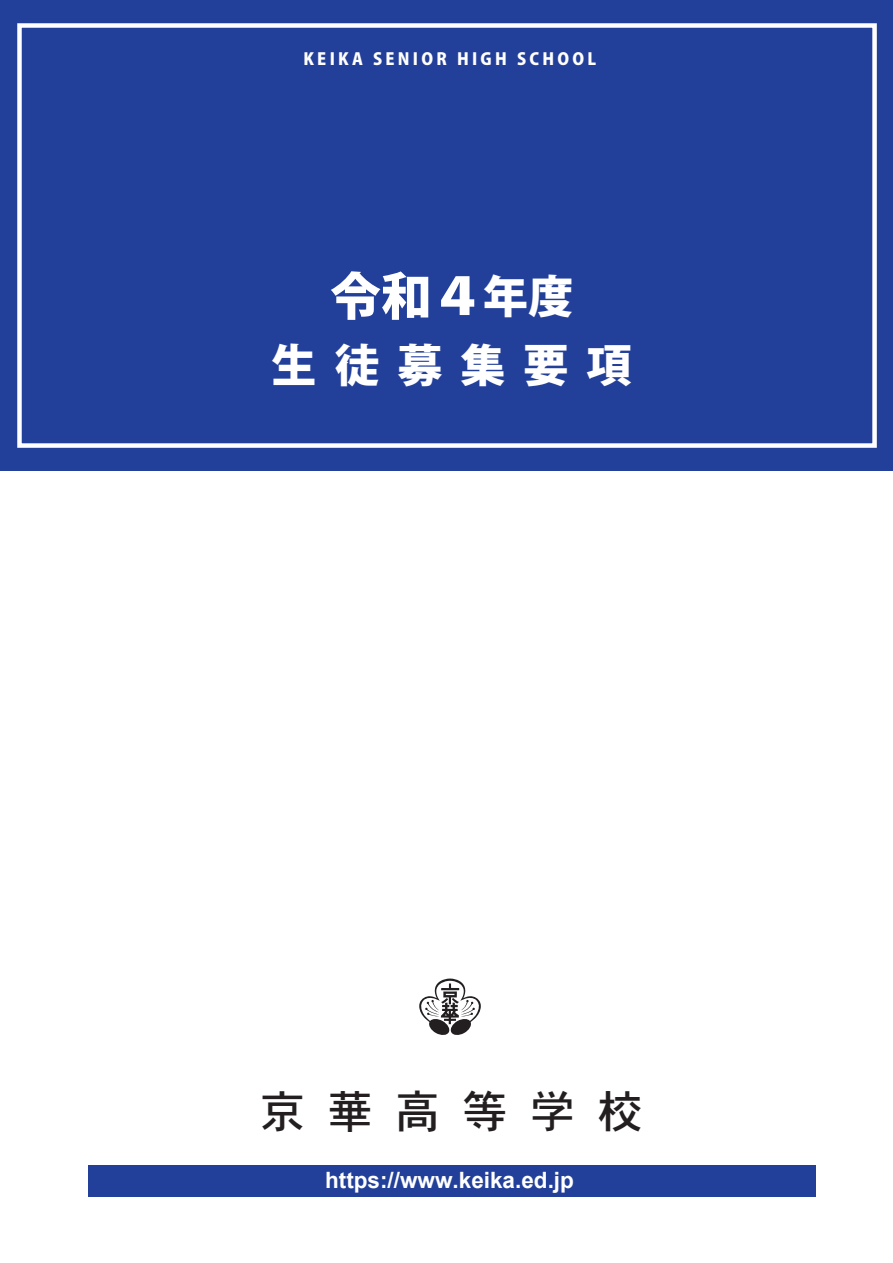
<style>
.page{position:relative;width:893px;height:1263px;background:#fff}
.page>*{position:absolute;margin:0;border:0;box-sizing:border-box;transform-origin:0 0}
.t1{font:800 51px "Koz Go Pr 6 N";color:#fff}
.t2{font:45px "DFHS Gothic W5 WIN RKSJ H";color:#231f20}
.t3{font:800 45px "Koz Go Pr 6 N";letter-spacing:.4em;color:#fff}
.t4{font:700 22.5px "Arial";color:#fff}
.t5{font:800 16.5px "Koz Go Pr 6 N";letter-spacing:.2em;color:#fff}
.s1{font-size:45px}
</style>
<div class="page">
<div style="left:0;top:0;width:893px;height:471px;background:#223f99"></div>
<svg style="left:419px;top:978px;width:62px;height:57px"></svg>
<div style="left:88px;top:1165px;width:728px;height:31px;background:#223f99"></div>
<div style="left:17px;top:23px;width:860px;height:425px;border:4px solid #fff"></div>
<p class="t5" style="left:303px;top:49px;width:294px">KEIKA SENIOR HIGH SCHOOL</p>
<h1 class="t1" style="left:330px;top:268px;width:244px">令和４<span class="s1">年度</span></h1>
<h2 class="t3" style="left:272px;top:340px;width:362px">生徒募集要項</h2>
<h2 class="t2" style="left:260px;top:1089px;width:384px">京 華 高 等 学 校</h2>
<p class="t4" style="left:325px;top:1164px;width:250px">https://www.keika.ed.jp</p>
</div>
